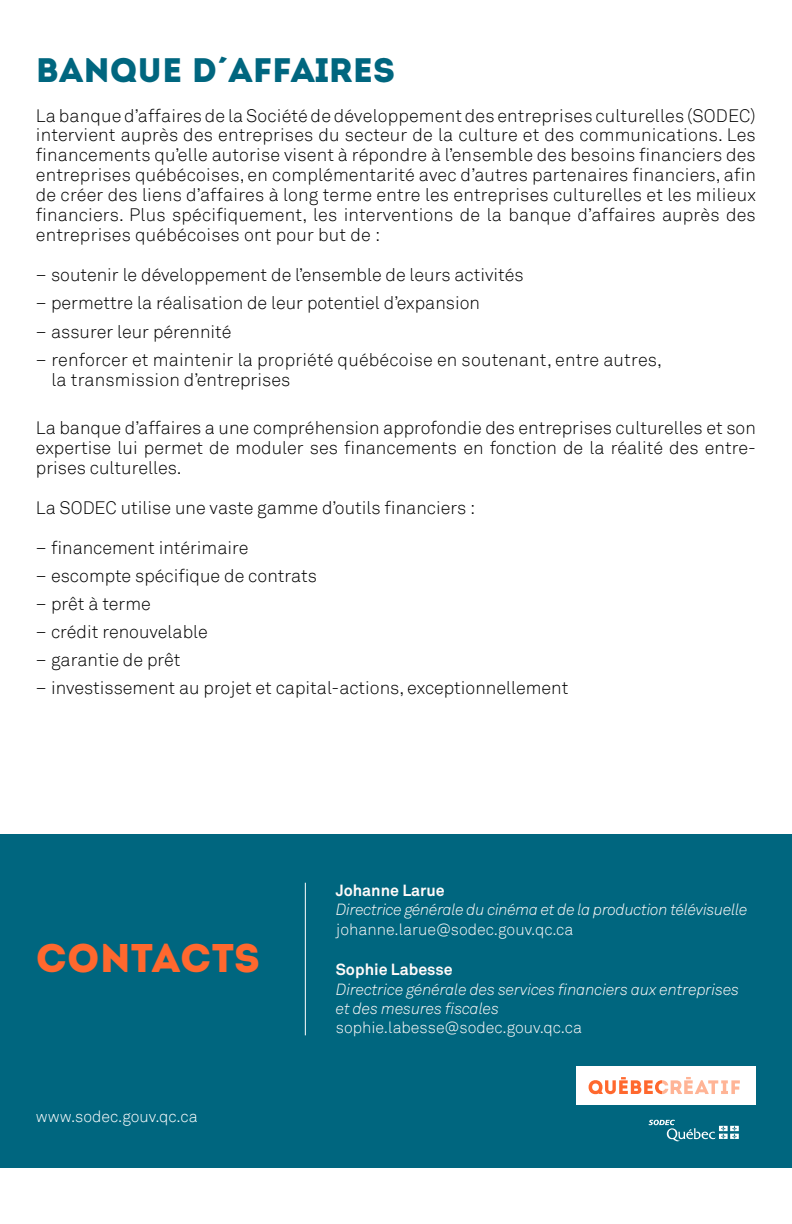
<style>
.page{position:relative;width:792px;height:1224px;background:#fff}
.page>*{position:absolute;margin:0;border:0;box-sizing:border-box;transform-origin:0 0}
.t1{font:40px "Intro SODEC";color:#ff682e}
.t2{font:34px "Intro SODEC";color:#00667f}
.t3{font:300 18px/20px "Akkurat";color:#000;text-align:justify}
.t4{font:italic 300 16px/19.2px "Akkurat";letter-spacing:-.015em;color:#fffaf9}
.t5{font:300 16px "Akkurat";color:#fffaf9}
.t6{font:700 16px "Akkurat";color:#fffaf9}
.t7{font:300 16px "Akkurat";color:#fff}
</style>
<div class="page">
<div style="left:0;top:834px;width:792px;height:334px;background:#00667f"></div>
<hr style="left:305px;top:883px;width:1px;height:152px;background:#fff">
<svg style="left:649px;top:1120px;width:90px;height:21px"></svg>
<div style="left:576px;top:1067px;width:180px;height:38px;background:#fff"></div>
<svg style="left:589px;top:1077px;width:151px;height:18px"></svg>
<h2 class="t2" style="left:36px;top:49px;width:361px">BANQUE D´AFFAIRES</h2>
<p class="t3" style="left:36px;top:106px;width:722px">La banque d’affaires de la Société de développement des entreprises culturelles (SODEC) intervient auprès des entreprises du secteur de la culture et des communications. Les financements qu’elle autorise visent à répondre à l’ensemble des besoins financiers des entreprises québécoises, en complémentarité avec d’autres partenaires financiers, afin de créer des liens d’affaires à long terme entre les entreprises culturelles et les milieux financiers. Plus spécifiquement, les interventions de la banque d’affaires auprès des entreprises québécoises ont pour but de :</p>
<p class="t3" style="left:36px;top:262px;width:628px;line-height:28px;text-align:left">− soutenir le développement de l’ensemble de leurs activités<br>− permettre la réalisation de leur potentiel d’expansion<br>− assurer leur pérennité<br>− renforcer et maintenir la propriété québécoise en soutenant, entre autres,</p>
<p class="t3" style="left:51px;top:370px;width:240px">la transmission d’entreprises</p>
<p class="t3" style="left:36px;top:418px;width:722px">La banque d’affaires a une compréhension approfondie des entreprises culturelles et son expertise lui permet de moduler ses financements en fonction de la réalité des entre&shy;prises culturelles.</p>
<p class="t3" style="left:36px;top:498px;width:441px">La SODEC utilise une vaste gamme d’outils financiers :</p>
<p class="t3" style="left:36px;top:534px;width:534px;line-height:28px;text-align:left">− financement intérimaire<br>− escompte spécifique de contrats<br>− prêt à terme<br>− crédit renouvelable<br>− garantie de prêt<br>− investissement au projet et capital-actions, exceptionnellement</p>
<h1 class="t1" style="left:36px;top:934px;width:226px">CONTACTS</h1>
<p class="t7" style="left:36px;top:1107px;width:163px">www.sodec.gouv.qc.ca</p>
<p class="t6" style="left:336px;top:880px;width:110px">Johanne Larue</p>
<p class="t4" style="left:336px;top:901px;width:413px">Directrice générale du cinéma et de la production télévisuelle</p>
<p class="t5" style="left:336px;top:920px;width:239px">johanne.larue@sodec.gouv.qc.ca</p>
<p class="t6" style="left:336px;top:960px;width:119px">Sophie Labesse</p>
<p class="t4" style="left:336px;top:980px;width:405px">Directrice générale des services financiers aux entreprises et des mesures fiscales</p>
<p class="t5" style="left:336px;top:1018px;width:248px">sophie.labesse@sodec.gouv.qc.ca</p>
</div>
